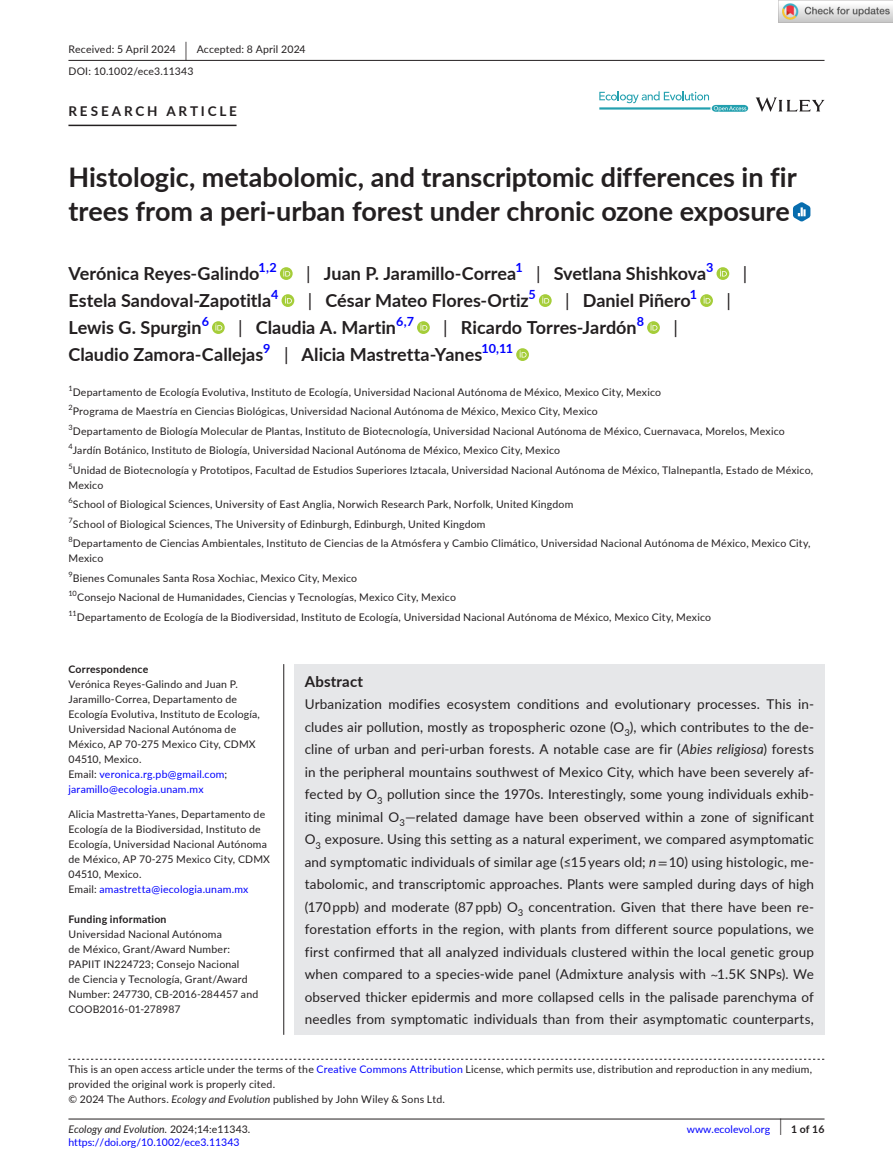
<style>
.page{position:relative;width:893px;height:1174px;background:#fff}
.page>*{position:absolute;margin:0;border:0;box-sizing:border-box;transform-origin:0 0}
.t1{font:700 27px/34.5px "Lato";color:#231f20}
.t2{font:700 18px "Lato";color:#231f20}
.t3{font:18px "Lato";color:#231f20}
.t4{font:700 15px "Lato";letter-spacing:.015em;color:#231f20}
.t5{font:13.5px/22.5px "Lato";letter-spacing:.01em;color:#231f20;text-align:justify}
.t6{font:700 13.5px "Lato";letter-spacing:.21em;color:#231f20}
.t7{font:700 12.6px "Lato";color:#00f}
.t8{font:10.5px/15px "Lato";letter-spacing:.02em;color:#231f20}
.t9{font:10.5px "Lato";color:#00f}
.t10{font:700 10.5px "Lato";letter-spacing:.02em;color:#231f20}
.t11{font:italic 10.5px "Lato";color:#231f20}
.t12{font:7.35px "Lato";color:#231f20}
.s1{font-size:19.65px}
.s2{font-weight:400}
.s3{color:#00f}
.s4{font-style:italic}
.s5{font-family:"STIX"}
.s6{font-style:normal}
.s7{font-weight:400;font-size:17.4px}
</style>
<div class="page">
<hr style="left:68px;top:1118px;width:756px;height:1px;background:#231f20">
<svg style="left:756px;top:97px;width:68px;height:15px"></svg>
<svg style="left:599px;top:91px;width:149px;height:21px"></svg>
<hr style="left:68px;top:60px;width:756px;height:1px;background:#231f20">
<hr style="left:68px;top:125px;width:169px;height:1px;background:#231f20">
<svg style="left:793px;top:202px;width:17px;height:19px"></svg>
<svg style="left:280px;top:267px;width:13px;height:13px"></svg>
<svg style="left:283px;top:269px;width:7px;height:7px"></svg>
<svg style="left:716px;top:267px;width:13px;height:13px"></svg>
<svg style="left:720px;top:269px;width:7px;height:7px"></svg>
<svg style="left:282px;top:294px;width:12px;height:13px"></svg>
<svg style="left:285px;top:296px;width:7px;height:7px"></svg>
<svg style="left:539px;top:294px;width:13px;height:13px"></svg>
<svg style="left:542px;top:296px;width:7px;height:7px"></svg>
<svg style="left:700px;top:294px;width:13px;height:13px"></svg>
<svg style="left:704px;top:296px;width:6px;height:7px"></svg>
<svg style="left:212px;top:321px;width:13px;height:13px"></svg>
<svg style="left:215px;top:323px;width:7px;height:7px"></svg>
<svg style="left:417px;top:321px;width:13px;height:13px"></svg>
<svg style="left:420px;top:323px;width:7px;height:7px"></svg>
<svg style="left:647px;top:321px;width:13px;height:13px"></svg>
<svg style="left:650px;top:323px;width:7px;height:7px"></svg>
<svg style="left:516px;top:348px;width:13px;height:13px"></svg>
<svg style="left:520px;top:350px;width:7px;height:7px"></svg>
<svg style="left:68px;top:1058px;width:756px;height:1px"></svg>
<div style="left:294px;top:664px;width:530px;height:370px;background:#e6e7e9"></div>
<hr style="left:283px;top:664px;width:1px;height:370px;background:#231f20">
<img style="left:779px;top:0;width:114px;height:23px">
<p class="t8" style="left:68px;top:38px;width:239px;line-height:21.8px">Received: 5 April 2024 <span class="s1">|</span> Accepted: 8 April 2024<br>DOI: 10.1002/ece3.11343</p>
<p class="t6" style="left:68px;top:101px;width:170px">RESEARCH ARTICLE</p>
<h1 class="t1" style="left:68px;top:159px;width:730px">Histologic, metabolomic, and transcriptomic differences in fir trees from a peri-urban forest under chronic ozone exposure</h1>
<h2 class="t2" style="left:68px;top:260px;width:193px">Verónica Reyes-Galindo</h2>
<p class="t7" style="left:259px;top:258px;width:20px">1,2</p>
<h2 class="t2" style="left:306px;top:260px;width:212px"><span class="s2">|</span> Juan P. Jaramillo-Correa</h2>
<p class="t7" style="left:515px;top:258px;width:9px">1</p>
<h2 class="t2" style="left:536px;top:260px;width:172px"><span class="s2">|</span> Svetlana Shishkova</h2>
<p class="t7" style="left:706px;top:258px;width:9px">3</p>
<h2 class="t3" style="left:743px;top:260px;width:6px">|</h2>
<h2 class="t2" style="left:68px;top:287px;width:204px">Estela Sandoval-Zapotitla</h2>
<p class="t7" style="left:271px;top:285px;width:9px">4</p>
<h2 class="t2" style="left:308px;top:287px;width:222px"><span class="s2">|</span> César Mateo Flores-Ortiz</h2>
<p class="t7" style="left:529px;top:285px;width:9px">5</p>
<h2 class="t2" style="left:565px;top:287px;width:127px"><span class="s2">|</span> Daniel Piñero</h2>
<p class="t7" style="left:690px;top:285px;width:9px">1</p>
<h2 class="t3" style="left:726px;top:287px;width:6px">|</h2>
<h2 class="t2" style="left:68px;top:314px;width:135px">Lewis G. Spurgin</h2>
<p class="t7" style="left:202px;top:312px;width:9px">6</p>
<h2 class="t2" style="left:238px;top:314px;width:159px"><span class="s2">|</span> Claudia A. Martin</h2>
<p class="t7" style="left:396px;top:312px;width:19px">6,7</p>
<h2 class="t2" style="left:443px;top:314px;width:195px"><span class="s2">|</span> Ricardo Torres-Jardón</h2>
<p class="t7" style="left:637px;top:312px;width:9px">8</p>
<h2 class="t3" style="left:673px;top:314px;width:6px">|</h2>
<h2 class="t2" style="left:68px;top:341px;width:196px">Claudio Zamora-Callejas</h2>
<p class="t7" style="left:263px;top:339px;width:9px">9</p>
<h2 class="t2" style="left:284px;top:341px;width:200px"><span class="s2">|</span> Alicia Mastretta-Yanes</h2>
<p class="t7" style="left:482px;top:339px;width:33px">10,11</p>
<p class="t12" style="left:68px;top:383px;width:6px">1</p>
<p class="t8" style="left:68px;top:381px;width:746px;line-height:19.5px;text-indent:4px">Departamento de Ecología Evolutiva, Instituto de Ecología, Universidad Nacional Autónoma de México, Mexico City, Mexico<br><sup>2</sup>Programa de Maestría en Ciencias Biológicas, Universidad Nacional Autónoma de México, Mexico City, Mexico<br><sup>3</sup>Departamento de Biología Molecular de Plantas, Instituto de Biotecnología, Universidad Nacional Autónoma de México, Cuernavaca, Morelos, Mexico <sup>4</sup>Jardín Botánico, Instituto de Biología, Universidad Nacional Autónoma de México, Mexico City, Mexico<br><sup>5</sup>Unidad de Biotecnología y Prototipos, Facultad de Estudios Superiores Iztacala, Universidad Nacional Autónoma de México, Tlalnepantla, Estado de México,</p>
<p class="t8" style="left:68px;top:474px;width:744px;line-height:19.5px">Mexico<br><sup>6</sup>School of Biological Sciences, University of East Anglia, Norwich Research Park, Norfolk, United Kingdom<br><sup>7</sup>School of Biological Sciences, The University of Edinburgh, Edinburgh, United Kingdom<br><sup>8</sup>Departamento de Ciencias Ambientales, Instituto de Ciencias de la Atmósfera y Cambio Climático, Universidad Nacional Autónoma de México, Mexico City,</p>
<p class="t8" style="left:68px;top:548px;width:644px;line-height:19.5px">Mexico<br><sup>9</sup>Bienes Comunales Santa Rosa Xochiac, Mexico City, Mexico<br><sup>10</sup>Consejo Nacional de Humanidades, Ciencias y Tecnologías, Mexico City, Mexico<br><sup>11</sup>Departamento de Ecología de la Biodiversidad, Instituto de Ecología, Universidad Nacional Autónoma de México, Mexico City, Mexico</p>
<p class="t10" style="left:68px;top:661px;width:81px">Correspondence</p>
<p class="t8" style="left:68px;top:676px;width:193px">Verónica Reyes-Galindo and Juan P.<br>Jaramillo-Correa, Departamento de Ecología Evolutiva, Instituto de Ecología, Universidad Nacional Autónoma de México, AP 70-275 Mexico City, CDMX 04510, Mexico.<br>Email: <span class="s3">veronica.rg.pb@gmail.com</span>; <span class="s3">jaramillo@ecologia.unam.mx</span></p>
<p class="t8" style="left:68px;top:806px;width:203px">Alicia Mastretta-Yanes, Departamento de Ecología de la Biodiversidad, Instituto de Ecología, Universidad Nacional Autónoma de México, AP 70-275 Mexico City, CDMX 04510, Mexico.<br>Email: <span class="s3">amastretta@iecologia.unam.mx</span></p>
<p class="t10" style="left:68px;top:911px;width:100px">Funding information</p>
<p class="t8" style="left:68px;top:926px;width:191px">Universidad Nacional Autónoma<br>de México, Grant/Award Number:<br>PAPIIT IN224723; Consejo Nacional<br>de Ciencia y Tecnología, Grant/Award<br>Number: 247730, CB-2016-284457 and<br>COOB2016-01-278987</p>
<h3 class="t4" style="left:305px;top:670px;width:60px">Abstract</h3>
<p class="t5" style="left:305px;top:692px;width:511px">Urbanization modifies ecosystem conditions and evolutionary processes. This in&shy;cludes air pollution, mostly as tropospheric ozone (O<sub>3</sub>), which contributes to the de&shy;cline of urban and peri-urban forests. A notable case are fir (<span class="s4">Abies religiosa</span>) forests in the peripheral mountains southwest of Mexico City, which have been severely af&shy;fected by O<sub>3</sub> pollution since the 1970s. Interestingly, some young individuals exhib&shy;iting minimal O<sub>3</sub>—related damage have been observed within a zone of significant O<sub>3</sub> exposure. Using this setting as a natural experiment, we compared asymptomatic and symptomatic individuals of similar age (≤15 years old; <span class="s4">n</span><span class="s5">=</span> 10) using histologic, me&shy;tabolomic, and transcriptomic approaches. Plants were sampled during days of high (170 ppb) and moderate (87 ppb) O<sub>3</sub> concentration. Given that there have been re&shy;forestation efforts in the region, with plants from different source populations, we first confirmed that all analyzed individuals clustered within the local genetic group when compared to a species-wide panel (Admixture analysis with <span class="s5">~</span>1.5K SNPs). We observed thicker epidermis and more collapsed cells in the palisade parenchyma of needles from symptomatic individuals than from their asymptomatic counterparts,</p>
<p class="t8" style="left:68px;top:1061px;width:745px">This is an open access article under the terms of the <span class="s3">Creative Commons Attribution</span> License, which permits use, distribution and reproduction in any medium, provided the original work is properly cited.<br>© 2024 The Authors. <span class="s4">Ecology and Evolution</span> published by John Wiley &amp; Sons Ltd.</p>
<p class="t11" style="left:68px;top:1121px;width:183px">Ecology and Evolution. <span class="s6">2024;14:e11343.</span></p>
<p class="t10" style="left:779px;top:1121px;width:46px"><span class="s7">|</span> 1 of 16</p>
<p class="t9" style="left:68px;top:1135px;width:173px">https://doi.org/10.1002/ece3.11343</p>
<p class="t9" style="left:687px;top:1121px;width:85px">www.ecolevol.org</p>
</div>
